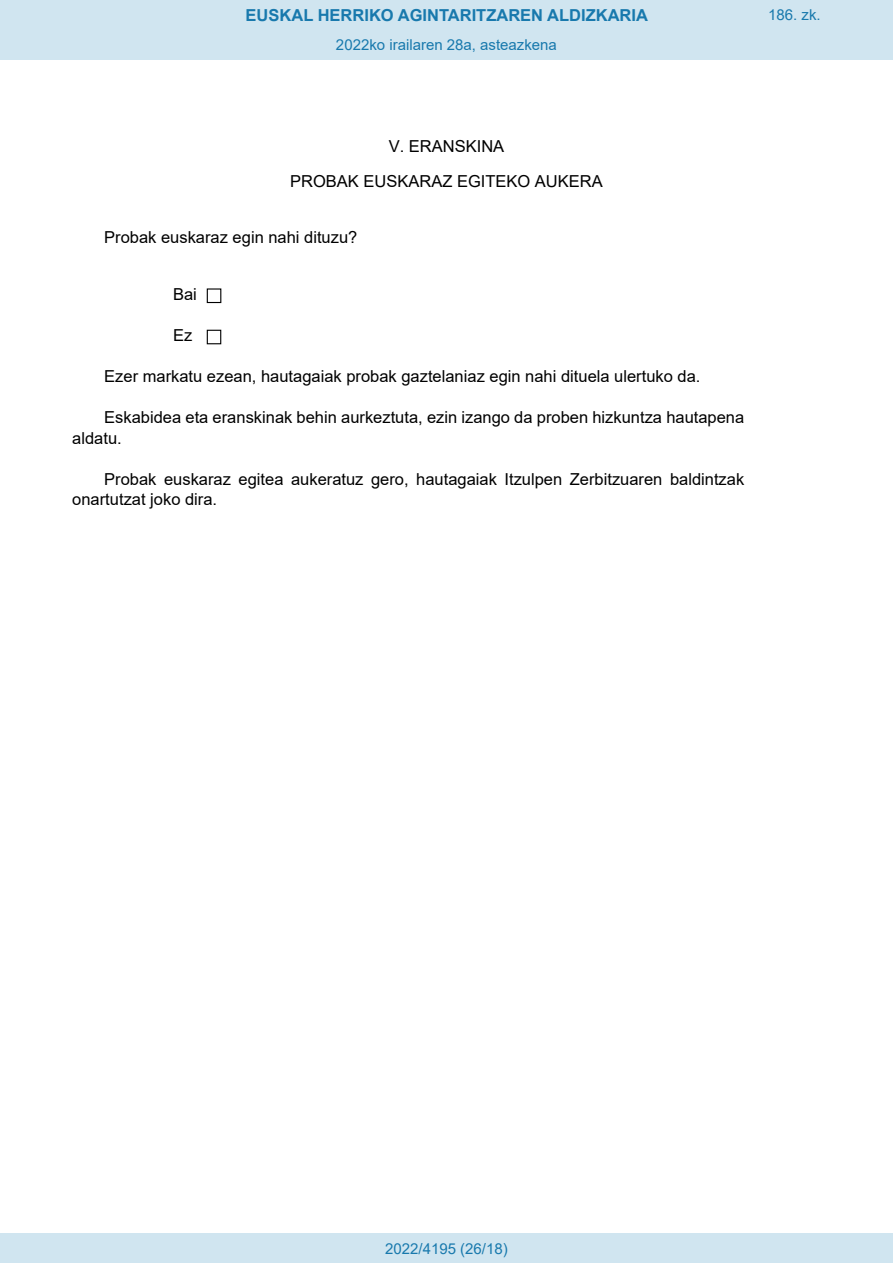
<style>
.page{position:relative;width:893px;height:1263px;background:#fff}
.page>*{position:absolute;margin:0;border:0;box-sizing:border-box;transform-origin:0 0}
.t1{font:16.5px/20.5px "Arial";color:#000}
.t2{font:700 16.5px "Arial";color:#1879ad}
.Paginacion_Centro{font:15px "Arial";color:#1879ad}
</style>
<div class="page">
<div style="left:207px;top:288px;width:14px;height:15px;border:1px solid #000"></div>
<div style="left:207px;top:330px;width:14px;height:14px;border:1px solid #000"></div>
<div style="left:0;top:0;width:893px;height:60px;background:#d0e5f0"></div>
<div style="left:0;top:1233px;width:893px;height:30px;background:#d0e5f0"></div>
<p class="t2" style="left:246px;top:3px;width:404px">EUSKAL HERRIKO AGINTARITZAREN ALDIZKARIA</p>
<p class="Paginacion_Centro" style="left:768px;top:5px;width:54px">186. zk.</p>
<p class="Paginacion_Centro" style="left:336px;top:35px;width:222px">2022ko irailaren 28a, asteazkena</p>
<p class="t1" style="left:290px;top:128px;width:314px;line-height:35.4px;text-align:center">V. ERANSKINA<br>PROBAK EUSKARAZ EGITEKO AUKERA</p>
<p class="t1" style="left:104px;top:227px;width:255px">Probak euskaraz egin nahi dituzu?</p>
<p class="t1" style="left:173px;top:284px;width:25px">Bai</p>
<p class="t1" style="left:173px;top:325px;width:21px">Ez</p>
<p class="t1" style="left:104px;top:366px;width:598px">Ezer markatu ezean, hautagaiak probak gaztelaniaz egin nahi dituela ulertuko da.</p>
<p class="t1" style="left:72px;top:407px;width:673px;text-indent:32px">Eskabidea eta eranskinak behin aurkeztuta, ezin izango da proben hizkuntza hautapena aldatu.</p>
<p class="t1" style="left:72px;top:469px;width:673px;text-indent:32px">Probak euskaraz egitea aukeratuz gero, hautagaiak Itzulpen Zerbitzuaren baldintzak onartutzat joko dira.</p>
<p class="Paginacion_Centro" style="left:385px;top:1238px;width:124px">2022/4195 (26/18)</p>
</div>
